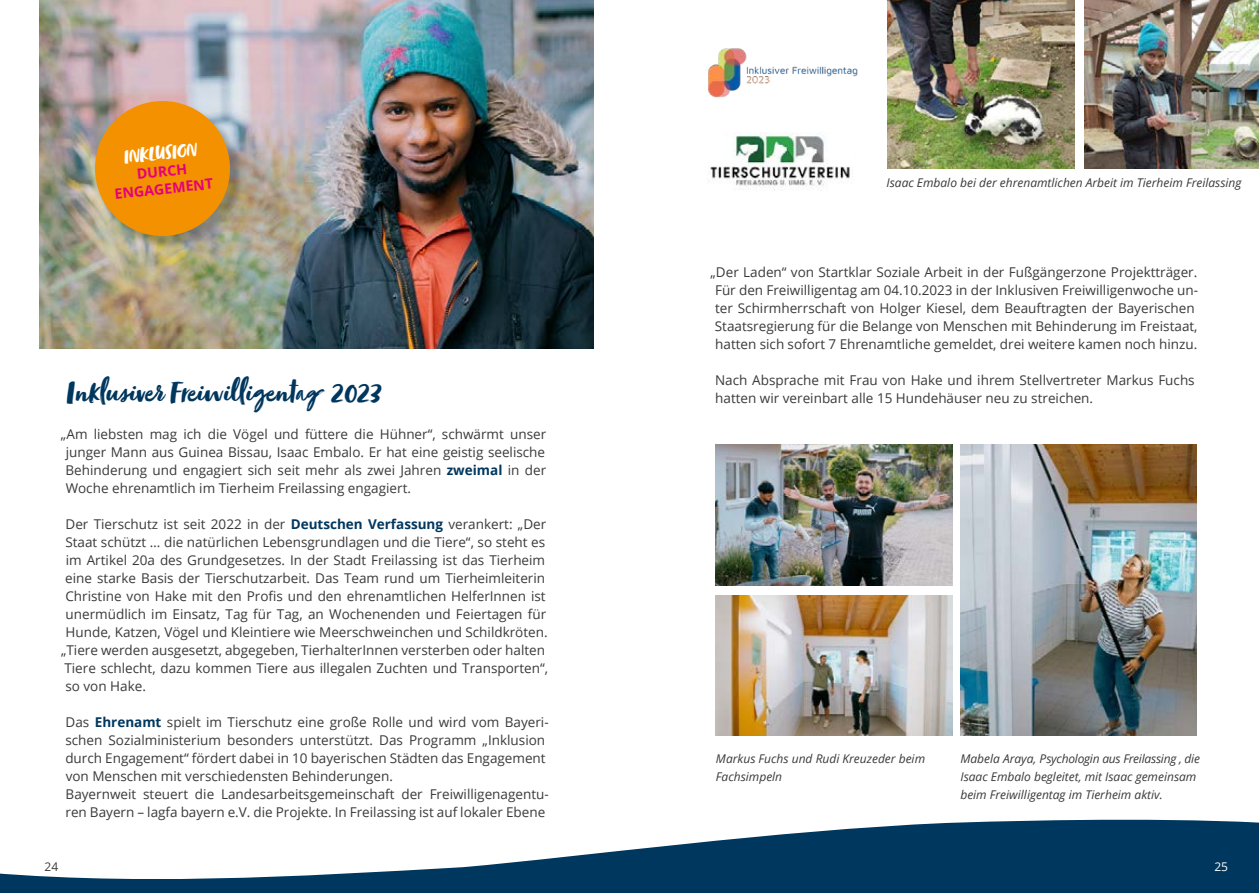
<style>
.page{position:relative;width:1259px;height:893px;background:#fff}
.page>*{position:absolute;margin:0;border:0;box-sizing:border-box;transform-origin:0 0}
.t1{font:33px "Zooja Pro";color:#00375e}
.t2{font:19.65px "Zooja Pro";color:#fff}
.t3{font:700 14.25px/17.1px "Open Sans";color:#e5007c;text-align:center}
.t4{font:13.5px/18px "Open Sans";color:#3a3a39}
.t5{font:italic 12px/18px "Open Sans";color:#3a3a39}
.t6{font:12px "Open Sans";color:#3a3a39}
.t7{font:12px "Open Sans";color:#fff}
.s1{font-weight:700;color:#00375e}
</style>
<div class="page">
<img style="left:716px;top:445px;width:236px;height:140px">
<img style="left:716px;top:595px;width:236px;height:141px">
<img style="left:960px;top:445px;width:236px;height:291px">
<img style="left:887px;top:0;width:187px;height:169px">
<img style="left:1084px;top:0;width:175px;height:169px">
<svg style="left:0;top:819px;width:1259px;height:74px;fill:#00375e"></svg>
<img style="left:39px;top:0;width:554px;height:349px">
<div style="left:97px;top:103px;width:148px;height:148px;background:#000;opacity:.27"></div>
<svg style="left:91px;top:98px;width:142px;height:142px;background:#dd972d"></svg>
<img style="left:708px;top:48px;width:150px;height:50px">
<img style="left:707px;top:132px;width:146px;height:59px">
<h2 class="t2" style="left:122px;top:145px;width:75px;rotate:-6deg">INKLUSION</h2>
<p class="t3" style="left:112px;top:168px;width:101px;rotate:-6deg">DURCH<br>ENGAGEMENT</p>
<h1 class="t1" style="left:66px;top:373px;width:317px">Inklusiver Freiwilligentag 2023</h1>
<p class="t4" style="left:66px;top:424px;width:482px;text-align:justify;text-indent:-5px">„Am liebsten mag ich die Vögel und füttere die Hühner“, schwärmt unser junger Mann aus Guinea Bissau, Isaac Embalo. Er hat eine geistig seelische Behinderung und engagiert sich seit mehr als zwei Jahren <span class="s1">zweimal</span> in der Woche ehrenamtlich im Tierheim Freilassing engagiert.</p>
<p class="t4" style="left:66px;top:514px;width:482px">Der Tierschutz ist seit 2022 in der <span class="s1">Deutschen Verfassung</span> verankert: „Der</p>
<p class="t4" style="left:65px;top:532px;width:481px">Staat schützt … die natürlichen Lebensgrundlagen und die Tiere“, so steht es</p>
<p class="t4" style="left:66px;top:550px;width:481px">im Artikel 20a des Grundgesetzes. In der Stadt Freilassing ist das Tierheim</p>
<p class="t4" style="left:65px;top:568px;width:481px">eine starke Basis der Tierschutzarbeit. Das Team rund um Tierheimleiterin</p>
<p class="t4" style="left:65px;top:586px;width:482px">Christine von Hake mit den Profis und den ehrenamtlichen HelferInnen ist</p>
<p class="t4" style="left:66px;top:604px;width:482px">unermüdlich im Einsatz, Tag für Tag, an Wochenenden und Feiertagen für</p>
<p class="t4" style="left:66px;top:622px;width:483px">Hunde, Katzen, Vögel und Kleintiere wie Meerschweinchen und Schildkröten.</p>
<p class="t4" style="left:61px;top:640px;width:486px">„Tiere werden ausgesetzt, abgegeben, TierhalterInnen versterben oder halten</p>
<p class="t4" style="left:64px;top:658px;width:485px">Tiere schlecht, dazu kommen Tiere aus illegalen Zuchten und Transporten“,</p>
<p class="t4" style="left:65px;top:676px;width:82px">so von Hake.</p>
<p class="t4" style="left:65px;top:712px;width:485px">Das <span class="s1">Ehrenamt</span> spielt im Tierschutz eine große Rolle und wird vom Bayeri&shy;schen Sozialministerium besonders unterstützt. Das Programm „Inklusion durch Engagement“ fördert dabei in 10 bayerischen Städten das Engagement von Menschen mit verschiedensten Behinderungen.<br>Bayernweit steuert die Landesarbeitsgemeinschaft der Freiwilligenagentu&shy;ren Bayern – lagfa bayern e.V. die Projekte. In Freilassing ist auf lokaler Ebene</p>
<p class="t5" style="left:886px;top:173px;width:356px">Isaac Embalo bei der ehrenamtlichen Arbeit im Tierheim Freilassing</p>
<p class="t4" style="left:710px;top:262px;width:489px;text-align:center">„Der Laden“ von Startklar Soziale Arbeit in der Fußgängerzone Projektträger.<br>Für den Freiwilligentag am 04.10.2023 in der Inklusiven Freiwilligenwoche un&shy;ter Schirmherrschaft von Holger Kiesel, dem Beauftragten der Bayerischen Staatsregierung für die Belange von Menschen mit Behinderung im Freistaat, hatten sich sofort 7 Ehrenamtliche gemeldet, drei weitere kamen noch hinzu.</p>
<p class="t4" style="left:715px;top:370px;width:481px">Nach Absprache mit Frau von Hake und ihrem Stellvertreter Markus Fuchs hatten wir vereinbart alle 15 Hundehäuser neu zu streichen.</p>
<p class="t5" style="left:716px;top:749px;width:211px">Markus Fuchs und Rudi Kreuzeder beim<br>Fachsimpeln</p>
<p class="t5" style="left:960px;top:749px;width:241px">Mabela Araya, Psychologin aus Freilassing , die<br>Isaac Embalo begleitet, mit Isaac gemeinsam beim Freiwilligentag im Tierheim aktiv.</p>
<p class="t6" style="left:45px;top:858px;width:15px">24</p>
<p class="t7" style="left:1214px;top:858px;width:15px">25</p>
</div>
